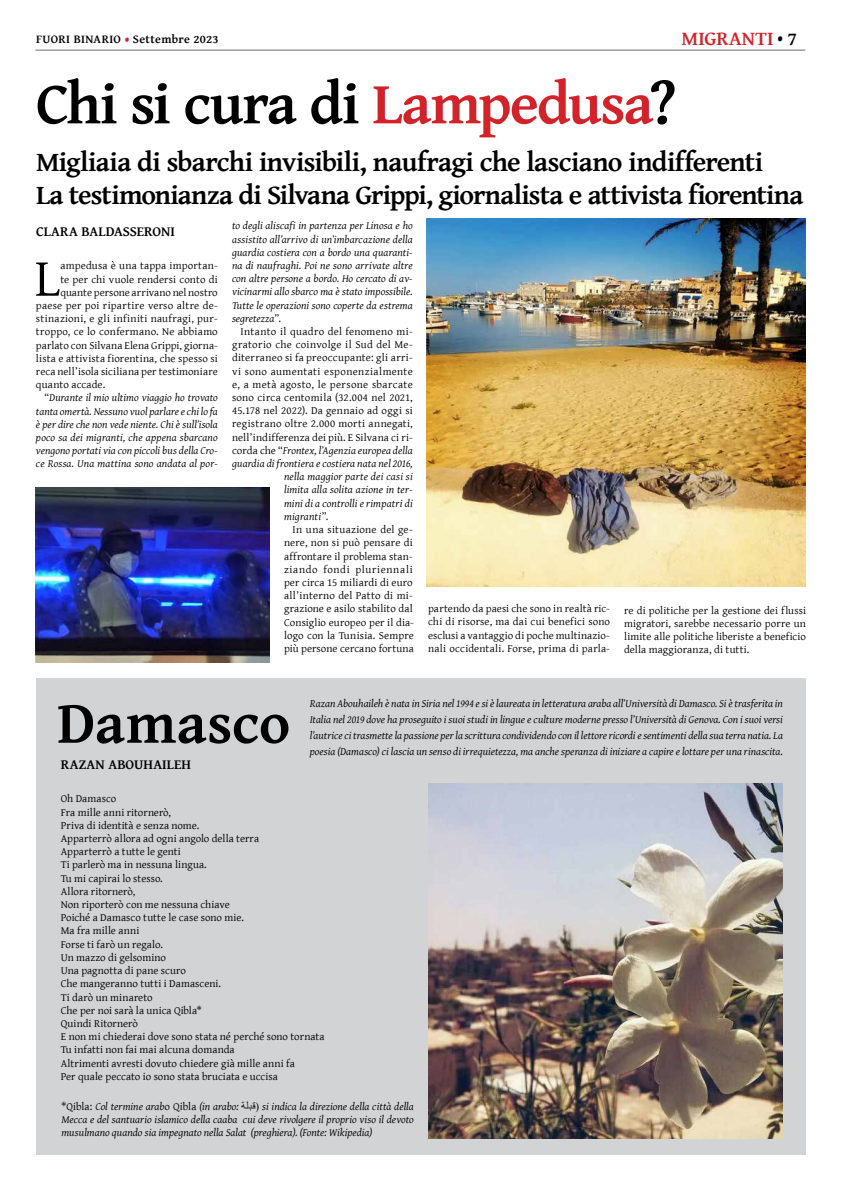
<style>
.page{position:relative;width:842px;height:1191px;background:#fff}
.page>*{position:absolute;margin:0;border:0;box-sizing:border-box;transform-origin:0 0}
.t1{font:700 60px "Gentium Basic";letter-spacing:-.02em;color:#000}
.t2{font:700 60px "Gentium Basic";color:#000}
.t3{font:53.9px "Gentium Basic";color:#000}
.t4{font:700 28px/33.6px "Gentium Basic";letter-spacing:-.025em;color:#000}
.t5{font:700 20px "Gentium Basic";letter-spacing:.005em;color:#d2232a}
.t6{font:700 14px "Gentium Basic";letter-spacing:.005em;color:#000}
.t7{font:700 12px "Gentium Basic";letter-spacing:.025em;color:#000}
.t8{font:11px/13.2px "Gentium Basic";letter-spacing:.015em;color:#000;text-align:justify}
.t9{font:italic 11px/13.2px "Gentium Basic";letter-spacing:.005em;color:#000;text-align:justify}
.t10{font:11px "Gentium Basic";letter-spacing:.035em;color:#000}
.t11{font:11px "Gentium Basic";letter-spacing:-.005em;color:#000}
.t12{font:11px "Gentium Basic";letter-spacing:.06em;color:#000}
.s1{font-size:17px;color:#d2232a}
.s2{font-weight:400;color:#000}
.s3{font-size:19px;color:#000}
.s4{color:#d2232a}
.s5{font-style:normal}
.s6{font-family:"Times New Roman";font-style:normal}
</style>
<div class="page">
<hr style="left:35px;top:50px;width:770px;height:1px;background:#6d6e71">
<div style="left:36px;top:678px;width:769px;height:477px;background:#d1d3d4"></div>
<img style="left:35px;top:487px;width:235px;height:175px">
<img style="left:427px;top:218px;width:378px;height:369px">
<img style="left:428px;top:783px;width:355px;height:355px">
<p class="t7" style="left:36px;top:30px;width:184px">FUORI BINARIO <span class="s1">•</span> Settembre 2023</p>
<h3 class="t5" style="left:681px;top:24px;width:117px">MIGRANTI <span class="s2">•</span> <span class="s3">7</span></h3>
<h1 class="t1" style="left:36px;top:59px;width:642px">Chi si cura di <span class="s4">Lampedusa</span>?</h1>
<h3 class="t4" style="left:36px;top:144px;width:769px">Migliaia di sbarchi invisibili, naufragi che lasciano indifferenti<br>La testimonianza di Silvana Grippi, giornalista e attivista fiorentina</h3>
<p class="t6" style="left:36px;top:221px;width:140px">CLARA BALDASSERONI</p>
<h2 class="t3" style="left:35px;top:239px;width:27px">L</h2>
<p class="t8" style="left:60px;top:259px;width:159px">ampedusa è una tappa importan-</p>
<p class="t8" style="left:60px;top:272px;width:159px">te per chi vuole rendersi conto di</p>
<p class="t11" style="left:60px;top:284px;width:159px">quante persone arrivano nel nostro</p>
<p class="t8" style="left:36px;top:298px;width:183px">paese per poi ripartire verso altre de-</p>
<p class="t10" style="left:36px;top:310px;width:183px">stinazioni, e gli infiniti naufragi, pur-</p>
<p class="t8" style="left:36px;top:325px;width:183px">troppo, ce lo confermano. Ne abbiamo</p>
<p class="t8" style="left:36px;top:338px;width:183px">parlato con Silvana Elena Grippi, giorna-</p>
<p class="t8" style="left:36px;top:351px;width:183px">lista e attivista fiorentina, che spesso si</p>
<p class="t8" style="left:36px;top:364px;width:183px">reca nell’isola siciliana per testimoniare</p>
<p class="t8" style="left:36px;top:378px;width:71px">quanto accade.</p>
<p class="t9" style="left:44px;top:391px;width:175px"><span class="s5">“</span>Durante il mio ultimo viaggio ho trovato</p>
<p class="t9" style="left:36px;top:404px;width:183px">tanta omertà. Nessuno vuol parlare e chi lo fa</p>
<p class="t9" style="left:36px;top:417px;width:183px">è per dire che non vede niente. Chi è sull’isola</p>
<p class="t9" style="left:36px;top:430px;width:183px">poco sa dei migranti, che appena sbarcano</p>
<p class="t9" style="left:36px;top:444px;width:183px">vengono portati via con piccoli bus della Cro-</p>
<p class="t9" style="left:36px;top:457px;width:183px">ce Rossa. Una mattina sono andata al por-</p>
<p class="t9" style="left:232px;top:219px;width:182px">to degli aliscafi in partenza per Linosa e ho assistito all’arrivo di un’imbarcazione della guardia costiera con a bordo una quaranti&shy;na di naufraghi. Poi ne sono arrivate altre con altre persone a bordo. Ho cercato di av&shy;vicinarmi allo sbarco ma è stato impossibile.<br>Tutte le operazioni sono coperte da estrema segretezza<span class="s5">”.</span></p>
<p class="t8" style="left:241px;top:324px;width:174px">Intanto il quadro del fenomeno mi-</p>
<p class="t8" style="left:232px;top:338px;width:182px">gratorio che coinvolge il Sud del Me-</p>
<p class="t8" style="left:232px;top:351px;width:182px">diterraneo si fa preoccupante: gli arri-</p>
<p class="t8" style="left:232px;top:364px;width:182px">vi sono aumentati esponenzialmente</p>
<p class="t8" style="left:232px;top:377px;width:182px">e, a metà agosto, le persone sbarcate</p>
<p class="t8" style="left:232px;top:390px;width:182px">sono circa centomila (32.004 nel 2021,</p>
<p class="t8" style="left:232px;top:404px;width:182px">45.178 nel 2022). Da gennaio ad oggi si</p>
<p class="t8" style="left:232px;top:417px;width:182px">registrano oltre 2.000 morti annegati,</p>
<p class="t8" style="left:232px;top:430px;width:182px">nell’indifferenza dei più. E Silvana ci ri-</p>
<p class="t9" style="left:232px;top:443px;width:182px"><span class="s5">corda che “</span>Frontex, l’Agenzia europea della</p>
<p class="t9" style="left:232px;top:456px;width:182px">guardia di frontiera e costiera nata nel 2016,</p>
<p class="t9" style="left:284px;top:470px;width:130px">nella maggior parte dei casi si</p>
<p class="t9" style="left:284px;top:483px;width:130px">limita alla solita azione in ter-</p>
<p class="t9" style="left:284px;top:496px;width:130px">mini di a controlli e rimpatri di</p>
<p class="t9" style="left:284px;top:509px;width:46px">migranti<span class="s5">”.</span></p>
<p class="t8" style="left:293px;top:522px;width:122px">In una situazione del ge-</p>
<p class="t8" style="left:284px;top:536px;width:130px">nere, non si può pensare di</p>
<p class="t8" style="left:284px;top:549px;width:130px">affrontare il problema stan-</p>
<p class="t12" style="left:284px;top:561px;width:130px">ziando fondi pluriennali</p>
<p class="t8" style="left:284px;top:575px;width:130px">per circa 15 miliardi di euro</p>
<p class="t8" style="left:284px;top:588px;width:130px">all’interno del Patto di mi-</p>
<p class="t8" style="left:284px;top:602px;width:130px">grazione e asilo stabilito dal</p>
<p class="t8" style="left:284px;top:615px;width:131px">Consiglio europeo per il dia-</p>
<p class="t8" style="left:284px;top:628px;width:131px">logo con la Tunisia. Sempre</p>
<p class="t8" style="left:284px;top:641px;width:131px">più persone cercano fortuna</p>
<p class="t8" style="left:428px;top:602px;width:183px">partendo da paesi che sono in realtà ric&shy;chi di risorse, ma dai cui benefici sono esclusi a vantaggio di poche multinazio&shy;nali occidentali. Forse, prima di parla-</p>
<p class="t8" style="left:624px;top:603px;width:183px">re di politiche per la gestione dei flussi migratori, sarebbe necessario porre un limite alle politiche liberiste a beneficio della maggioranza, di tutti.</p>
<p class="t9" style="left:310px;top:695px;width:475px;line-height:16px">Razan Abouhaileh è nata in Siria nel 1994 e si è laureata in letteratura araba all’Università di Damasco. Si è trasferita in Italia nel 2019 dove ha proseguito i suoi studi in lingue e culture moderne presso l’Università di Genova. Con i suoi versi l’autrice ci trasmette la passione per la scrittura condividendo con il lettore ricordi e sentimenti della sua terra natia. La poesia (Damasco) ci lascia un senso di irrequietezza, ma anche speranza di iniziare a capire e lottare per una rinascita.</p>
<h1 class="t2" style="left:57px;top:678px;width:235px">Damasco</h1>
<p class="t6" style="left:61px;top:754px;width:19px">Razan</p>
<p class="t6" style="left:108px;top:754px;width:19px">Abouhaileh</p>
<p class="t8" style="left:61px;top:792px;width:265px;text-align:left">Oh Damasco<br>Fra mille anni ritornerò,<br>Priva di identità e senza nome.<br>Apparterrò allora ad ogni angolo della terra<br>Apparterrò a tutte le genti<br>Ti parlerò ma in nessuna lingua.<br>Tu mi capirai lo stesso.<br>Allora ritornerò,<br>Non riporterò con me nessuna chiave<br>Poiché a Damasco tutte le case sono mie.<br>Ma fra mille anni<br>Forse ti farò un regalo.<br>Un mazzo di gelsomino<br>Una pagnotta di pane scuro<br>Che mangeranno tutti i Damasceni.<br>Ti darò un minareto<br>Che per noi sarà la unica Qibla*<br>Quindi Ritornerò<br>E non mi chiederai dove sono stata né perché sono tornata<br>Tu infatti non fai mai alcuna domanda<br>Altrimenti avresti dovuto chiedere già mille anni fa<br>Per quale peccato io sono stata bruciata e uccisa</p>
<p class="t9" style="left:62px;top:1099px;width:354px"><span class="s5">*Qibla:</span> Col termine arab<span class="s5">o Qibla</span> (in arabo: <span class="s6">قبلة (</span> si indica la direzione della città della Mecca e del santuario islamico della caaba cui deve rivolgere il proprio viso il devoto musulmano quando sia impegnato nella Salat (preghiera). (Fonte: Wikipedia)</p>
</div>
